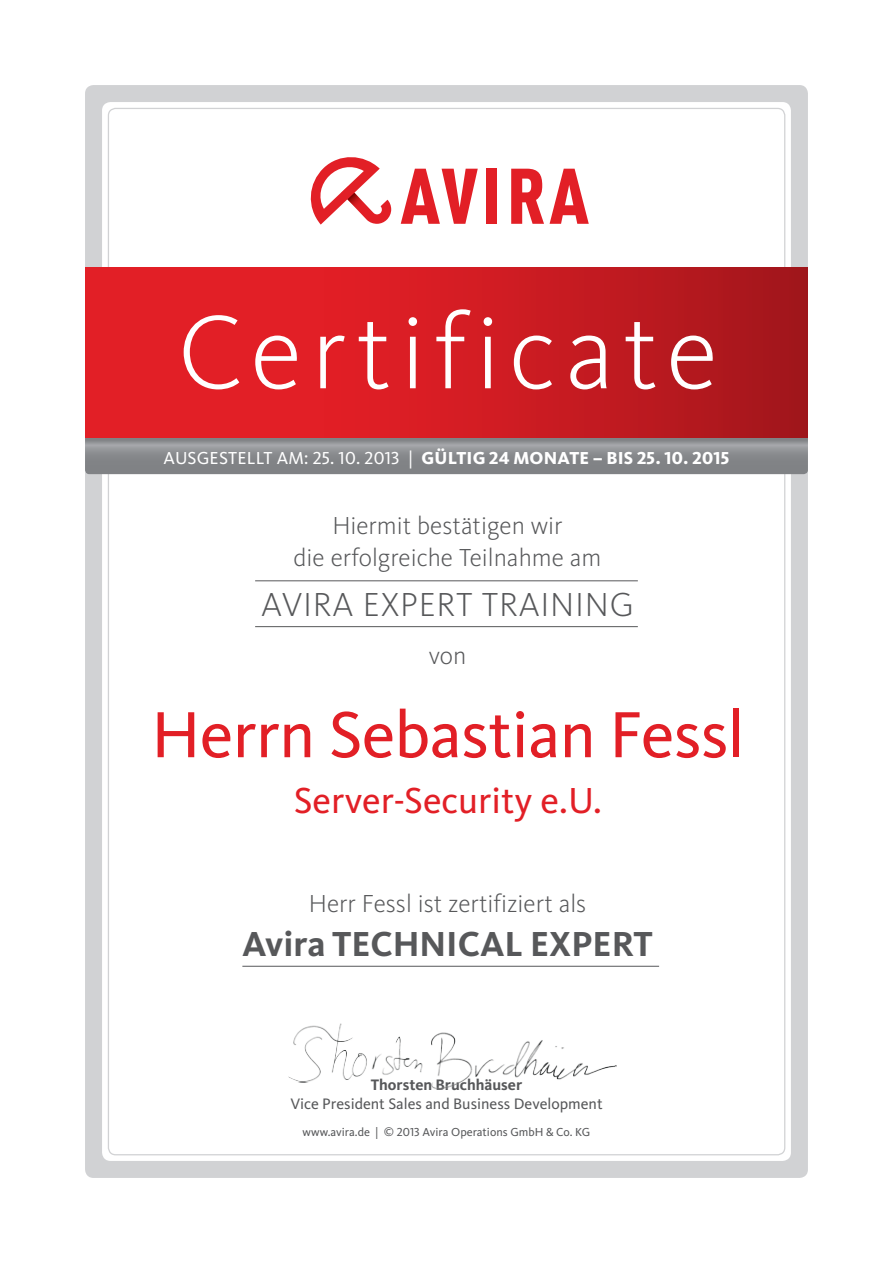
<style>
.page{position:relative;width:893px;height:1263px;background:#fff}
.page>*{position:absolute;margin:0;border:0;box-sizing:border-box;transform-origin:0 0}
.t1{font:300 108px "Kievit OT";letter-spacing:.08em;color:#fff}
.t2{font:67.5px "Kievit OT";letter-spacing:-.01em;color:#e21f26}
.t3{font:37.5px "Kievit OT";color:#e21f26}
.t4{font:700 36px "Kievit OT";color:#57585a}
.t5{font:300 34.5px "Kievit OT";letter-spacing:.02em;color:#57585a}
.t6{font:300 25.5px "Kievit OT";color:#57585a}
.t7{font:800 18px "Kievit OT";letter-spacing:.01em;color:#fff}
.t8{font:15.75px "Kievit OT";color:#57585a}
.t9{font:700 15.75px "Kievit OT";color:#57585a}
.t10{font:12px "Kievit OT";color:#57585a}
.s1{font-weight:400}
</style>
<div class="page">
<div style="left:85px;top:85px;width:723px;height:1093px;background:#d1d2d4;border-radius:9px"></div>
<div style="left:102px;top:102px;width:689px;height:1059px;background:#fff;border-radius:9px"></div>
<div style="left:85px;top:268px;width:723px;height:170px;background:linear-gradient(to right,#f12128,#ac171d)"></div>
<hr style="left:255px;top:580px;width:383px;height:1px;background:#57585a">
<hr style="left:255px;top:626px;width:383px;height:1px;background:#57585a">
<hr style="left:242px;top:966px;width:417px;height:1px;background:#57585a">
<img style="left:288px;top:1023px;width:135px;height:60px">
<svg style="left:401px;top:169px;width:77px;height:55px"></svg>
<div style="left:486px;top:169px;width:11px;height:55px;background:#e21f26"></div>
<svg style="left:511px;top:169px;width:33px;height:55px"></svg>
<svg style="left:550px;top:169px;width:39px;height:55px"></svg>
<svg style="left:310px;top:157px;width:81px;height:68px"></svg>
<svg style="left:85px;top:438px;width:723px;height:36px;background:#898b8e"></svg>
<img style="left:431px;top:1032px;width:186px;height:58px">
<p class="t1" style="left:178px;top:287px;width:542px">Certificate</p>
<p class="t7" style="left:164px;top:447px;width:567px"><span class="s1">AUSGESTELLT AM: 25. 10. 2013 |</span> GÜLTIG 24 MONATE – BIS 25. 10. 2015</p>
<p class="t6" style="left:332px;top:510px;width:232px">Hiermit bestätigen wir</p>
<p class="t6" style="left:294px;top:542px;width:309px">die erfolgreiche Teilnahme am</p>
<p class="t5" style="left:261px;top:583px;width:374px">AVIRA EXPERT TRAINING</p>
<p class="t6" style="left:429px;top:640px;width:39px">von</p>
<p class="t2" style="left:151px;top:694px;width:595px">Herrn Sebastian Fessl</p>
<p class="t3" style="left:294px;top:777px;width:310px">Server-Security e.U.</p>
<p class="t6" style="left:309px;top:888px;width:279px">Herr Fessl ist zertifiziert als</p>
<p class="t4" style="left:242px;top:922px;width:412px">Avira TECHNICAL EXPERT</p>
<p class="t9" style="left:371px;top:1075px;width:153px">Thorsten Bruchhäuser</p>
<p class="t8" style="left:290px;top:1094px;width:314px">Vice President Sales and Business Development</p>
<p class="t10" style="left:303px;top:1124px;width:289px">www.avira.de | © 2013 Avira Operations GmbH &amp; Co. KG</p>
</div>
